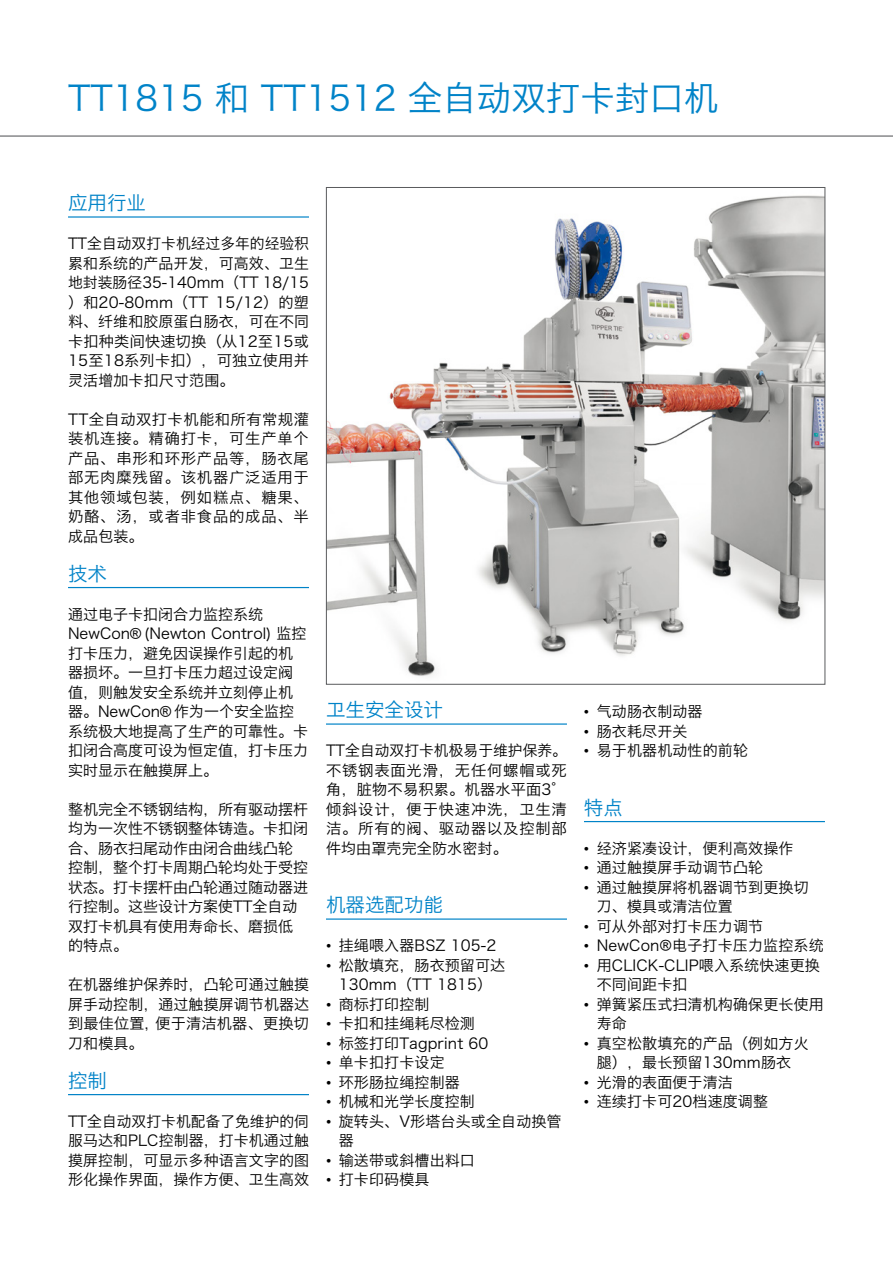
<style>
.page{position:relative;width:893px;height:1263px;background:#fff}
.page>*{position:absolute;margin:0;border:0;box-sizing:border-box;transform-origin:0 0}
.Hauptitel{font:34.5px "Hiragino Sans GB W3";color:#0083c8}
.Zwischentitel{font:19.5px "Hiragino Sans GB W3";color:#0083c8}
.Fliesstext{font:15px/19.5px "Hiragino Sans GB W3";letter-spacing:.01em;color:#000;text-align:justify}
.Zwischentitel-2{font:15px/19.5px "Hiragino Sans GB W3";color:#000}
.s1{font-family:"News Gothic MT Pro";font-stretch:condensed}
.s2{font-family:"News Gothic MT Pro"}
</style>
<div class="page">
<hr style="left:0;top:135px;width:893px;height:2px;background:#87888a">
<img style="left:328px;top:195px;width:495px;height:482px">
<hr style="left:68px;top:216px;width:241px;height:2px;background:#0083c8">
<hr style="left:68px;top:587px;width:241px;height:1px;background:#0083c8">
<hr style="left:68px;top:1094px;width:241px;height:1px;background:#0083c8">
<hr style="left:326px;top:723px;width:241px;height:2px;background:#0083c8">
<hr style="left:326px;top:918px;width:241px;height:2px;background:#0083c8">
<hr style="left:584px;top:821px;width:241px;height:1px;background:#0083c8">
<p class="Hauptitel" style="left:68px;top:77px;width:652px">TT1815 和 TT1512 全自动双打卡封口机</p>
<p class="Zwischentitel" style="left:68px;top:191px;width:79px">应用行业</p>
<p class="Fliesstext" style="left:68px;top:233px;width:243px">TT全自动双打卡机经过多年的经验积累和系统的产品开发，可高效、卫生地封装肠径35-140mm（TT 18/15）和20-80mm（TT 15/12）的塑料、纤维和胶原蛋白肠衣，可在不同卡扣种类间快速切换（从12至15或15至18系列卡扣），可独立使用并灵活增加卡扣尺寸范围。</p>
<p class="Fliesstext" style="left:68px;top:409px;width:242px">TT全自动双打卡机能和所有常规灌装机连接。精确打卡，可生产单个产品、串形和环形产品等，肠衣尾部无肉糜残留。该机器广泛适用于其他领域包装，例如糕点、糖果、奶酪、汤，或者非食品的成品、半成品包装。</p>
<p class="Zwischentitel" style="left:68px;top:561px;width:41px">技术</p>
<p class="Zwischentitel-2" style="left:68px;top:604px;width:242px">通过电子卡扣闭合力监控系统<br>NewCon<span class="s1">®</span> (Newton Control) 监控打卡压力，避免因误操作引起的机器损坏。一旦打卡压力超过设定阀值，则触发安全系统并立刻停止机器。NewCon<span class="s1">®</span> 作为一个安全监控系统极大地提高了生产的可靠性。卡扣闭合高度可设为恒定值，打卡压力实时显示在触摸屏上。</p>
<p class="Zwischentitel-2" style="left:68px;top:799px;width:242px">整机完全不锈钢结构，所有驱动摆杆均为一次性不锈钢整体铸造。卡扣闭合、肠衣扫尾动作由闭合曲线凸轮控制，整个打卡周期凸轮均处于受控状态。打卡摆杆由凸轮通过随动器进行控制。这些设计方案使TT全自动双打卡机具有使用寿命长、磨损低的特点。</p>
<p class="Fliesstext" style="left:68px;top:974px;width:243px">在机器维护保养时，凸轮可通过触摸屏手动控制，通过触摸屏调节机器达到最佳位置, 便于清洁机器、更换切刀和模具。</p>
<p class="Zwischentitel" style="left:68px;top:1068px;width:41px">控制</p>
<p class="Fliesstext" style="left:68px;top:1111px;width:243px">TT全自动双打卡机配备了免维护的伺服马达和PLC控制器，打卡机通过触摸屏控制，可显示多种语言文字的图形化操作界面，操作方便、卫生高效</p>
<p class="Zwischentitel" style="left:326px;top:698px;width:119px">卫生安全设计</p>
<p class="Fliesstext" style="left:326px;top:740px;width:242px">TT全自动双打卡机极易于维护保养。不锈钢表面光滑，无任何螺帽或死角，脏物不易积累。机器水平面3°倾斜设计，便于快速冲洗，卫生清洁。所有的阀、驱动器以及控制部件均由罩壳完全防水密封。</p>
<p class="Zwischentitel" style="left:326px;top:893px;width:119px">机器选配功能</p>
<p class="Fliesstext" style="left:326px;top:935px;width:172px"><span class="s1">•</span> 挂绳喂入器BSZ 105-2</p>
<p class="Fliesstext" style="left:326px;top:955px;width:181px;text-align:center"><span class="s1">•</span> 松散填充，肠衣预留可达<br>130mm（TT 1815）</p>
<p class="Fliesstext" style="left:326px;top:994px;width:105px"><span class="s1">•</span> 商标打印控制</p>
<p class="Fliesstext" style="left:326px;top:1013px;width:150px"><span class="s1">•</span> 卡扣和挂绳耗尽检测</p>
<p class="Fliesstext" style="left:326px;top:1033px;width:164px"><span class="s1">•</span> 标签打印Tagprint 60</p>
<p class="Fliesstext" style="left:326px;top:1052px;width:120px"><span class="s1">•</span> 单卡扣打卡设定</p>
<p class="Fliesstext" style="left:326px;top:1072px;width:135px"><span class="s1">•</span> 环形肠拉绳控制器</p>
<p class="Fliesstext" style="left:326px;top:1091px;width:150px"><span class="s1">•</span> 机械和光学长度控制</p>
<p class="Fliesstext" style="left:326px;top:1111px;width:237px"><span class="s1">•</span> 旋转头、V形塔台头或全自动换管</p>
<p class="Fliesstext" style="left:339px;top:1130px;width:16px">器</p>
<p class="Fliesstext" style="left:326px;top:1150px;width:150px"><span class="s1">•</span> 输送带或斜槽出料口</p>
<p class="Fliesstext" style="left:326px;top:1169px;width:105px"><span class="s1">•</span> 打卡印码模具</p>
<p class="Fliesstext" style="left:584px;top:701px;width:120px"><span class="s1">•</span> 气动肠衣制动器</p>
<p class="Fliesstext" style="left:584px;top:721px;width:105px"><span class="s1">•</span> 肠衣耗尽开关</p>
<p class="Fliesstext" style="left:584px;top:740px;width:166px"><span class="s1">•</span> 易于机器机动性的前轮</p>
<p class="Zwischentitel" style="left:584px;top:795px;width:40px">特点</p>
<p class="Fliesstext" style="left:584px;top:838px;width:211px"><span class="s1">•</span> 经济紧凑设计，便利高效操作</p>
<p class="Fliesstext" style="left:584px;top:857px;width:181px"><span class="s1">•</span> 通过触摸屏手动调节凸轮</p>
<p class="Fliesstext" style="left:597px;top:877px;width:213px;text-indent:-13px"><span class="s1">•</span> 通过触摸屏将机器调节到更换切刀、模具或清洁位置</p>
<p class="Fliesstext" style="left:584px;top:916px;width:181px"><span class="s1">•</span> 可从外部对打卡压力调节</p>
<p class="Fliesstext" style="left:584px;top:935px;width:241px"><span class="s1">•</span> NewCon<span class="s2">®</span>电子打卡压力监控系统</p>
<p class="Fliesstext" style="left:597px;top:955px;width:225px;text-indent:-13px"><span class="s1">•</span> 用CLICK-CLIP喂入系统快速更换不同间距卡扣</p>
<p class="Fliesstext" style="left:597px;top:994px;width:229px;text-indent:-13px"><span class="s1">•</span> 弹簧紧压式扫清机构确保更长使用寿命</p>
<p class="Fliesstext" style="left:584px;top:1033px;width:226px;text-align:center"><span class="s1">•</span> 真空松散填充的产品（例如方火腿），最长预留130mm肠衣</p>
<p class="Fliesstext" style="left:584px;top:1072px;width:150px"><span class="s1">•</span> 光滑的表面便于清洁</p>
<p class="Fliesstext" style="left:584px;top:1091px;width:186px"><span class="s1">•</span> 连续打卡可20档速度调整</p>
</div>
